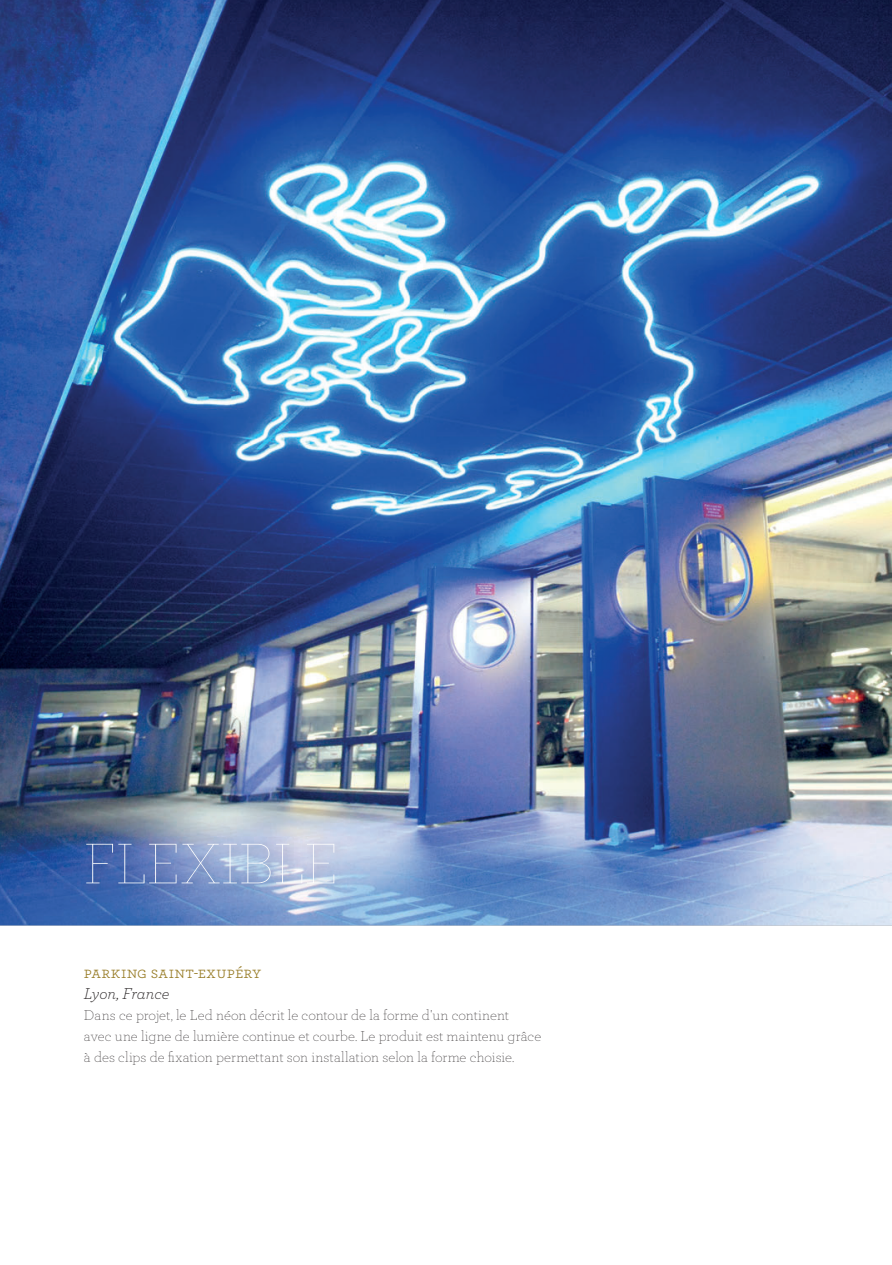
<style>
.page{position:relative;width:892px;height:1265px;background:#fff}
.page>*{position:absolute;margin:0;border:0;box-sizing:border-box;transform-origin:0 0}
.t1{font:100 60px "Archer";color:#fff}
.t2{font:16.5px "Archer";letter-spacing:.015em;color:#967a23}
.t3{font:italic 300 16.5px "Archer";letter-spacing:-.005em;color:#231f20}
.t4{font:200 15px/21px "Archer";letter-spacing:-.005em;color:#231f20}
</style>
<div class="page">
<img style="left:0;top:0;width:891px;height:925px">
<img style="left:81px;top:837px;width:265px;height:58px">
<h1 class="t1" style="left:84px;top:827px;width:256px">FLEXIBLE</h1>
<p class="t2" style="left:84px;top:960px;width:179px">parking saint-exupéry</p>
<p class="t3" style="left:84px;top:981px;width:87px">Lyon, France</p>
<p class="t4" style="left:84px;top:1003px;width:459px">Dans ce projet, le Led néon décrit le contour de la forme d'un continent<br>avec une ligne de lumière continue et courbe. Le produit est maintenu grâce à des clips de fixation permettant son installation selon la forme choisie.</p>
</div>
